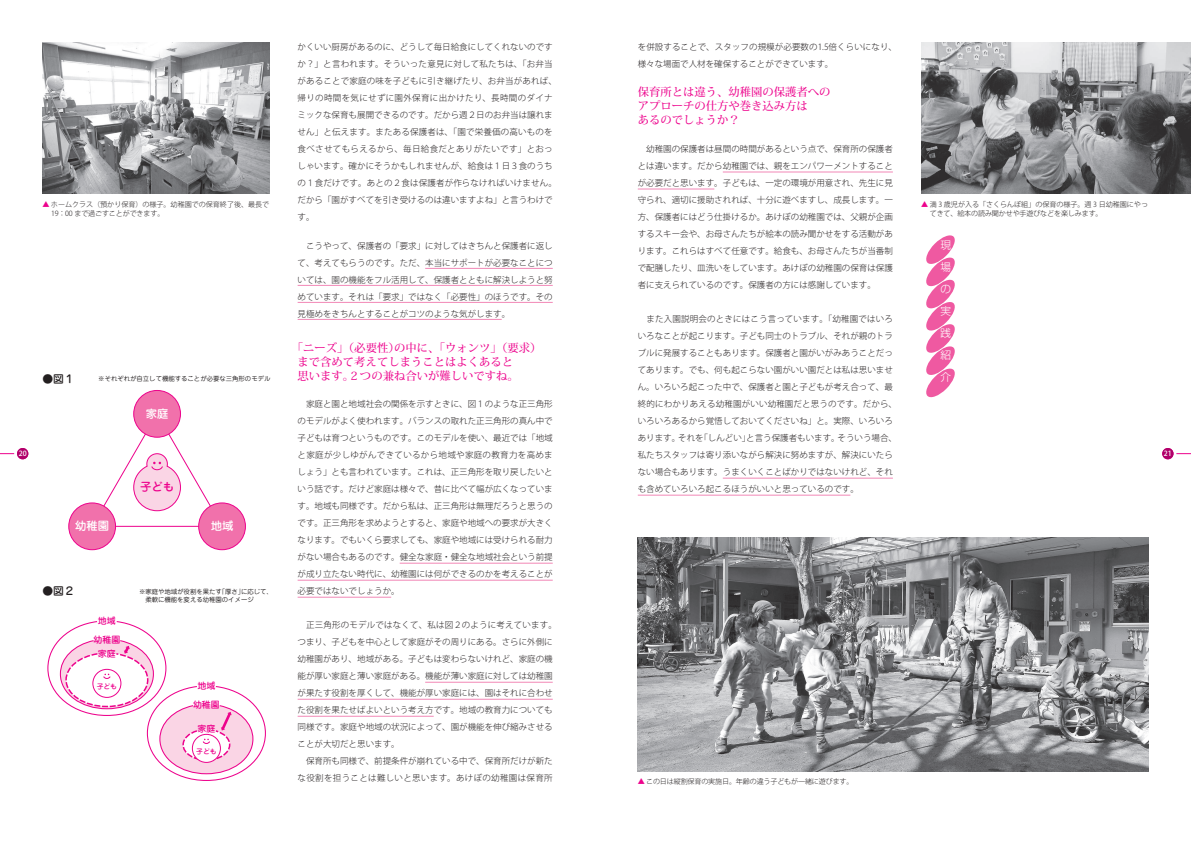
<style>
.page{position:relative;width:1191px;height:842px;background:#fff}
.page>*{position:absolute;margin:0;border:0;box-sizing:border-box;transform-origin:0 0}
.t1{font:11.3px/14.2px "Koz Min Pro Medium 90 pv RKSJ H";color:#ed028c}
.t2{font:11.3px "Jun 34 Pro Medium 90 pv RKSJ H";color:#fff}
.t3{font:11.3px "Jun 34 Pro Medium 90 pv RKSJ H";color:#ed028c}
.t4{font:10.8px "Jun 34 Pro Medium 90 pv RKSJ H";color:#231f20}
.t5{font:10.6px/22px "Shin Go Pro Light 90 pv RKSJ H";color:#fff;text-align:justify}
.t6{font:8.9px "Jun 34 Pro Medium 90 pv RKSJ H";color:#ed028c}
.t7{font:8.5px/17px "Koz Go Pro Light 90 pv RKSJ H";color:#231f20;text-align:justify}
.t8{font:8.5px/17px "Koz Go Pro Light 90 pv RKSJ H";letter-spacing:.02em;color:#231f20}
.t9{font:7.1px/9.2px "Koz Go Pro Light 90 pv RKSJ H";letter-spacing:-.025em;color:#231f20}
.t10{font:7.1px/9.2px "Koz Go Pro Light 90 pv RKSJ H";letter-spacing:-.005em;color:#231f20}
.t11{font:7.1px "Koz Go Std Medium 90 pv RKSJ H";color:#fff}
.t12{font:6.8px "Jun 34 Pro Medium 90 pv RKSJ H";color:#ed028c}
.t13{font:6.4px/8px "Jun 201 Pro Regular 90 pv RKSJ H";color:#231f20}
.s1{color:#ed028c}
</style>
<div class="page">
<div style="left:17px;top:448px;width:11px;height:11px;background:#b0016a;border-radius:50%"></div>
<svg style="left:0;top:453px;width:14px;height:1px"></svg>
<hr style="left:425px;top:268px;width:128px;height:1px;background:#f287b6">
<hr style="left:298px;top:285px;width:255px;height:1px;background:#f287b6">
<hr style="left:298px;top:302px;width:255px;height:1px;background:#f287b6">
<hr style="left:298px;top:319px;width:204px;height:1px;background:#f287b6">
<hr style="left:400px;top:563px;width:153px;height:1px;background:#f287b6">
<hr style="left:298px;top:580px;width:255px;height:1px;background:#f287b6">
<hr style="left:298px;top:597px;width:93px;height:1px;background:#f287b6">
<hr style="left:425px;top:682px;width:128px;height:1px;background:#f287b6">
<hr style="left:298px;top:699px;width:255px;height:1px;background:#f287b6">
<hr style="left:298px;top:716px;width:136px;height:1px;background:#f287b6">
<div style="left:134px;top:390px;width:46px;height:47px;background:#f171ab;border-radius:50%"></div>
<div style="left:133px;top:390px;width:48px;height:47px;border:1px solid #ed028c;border-radius:50%"></div>
<div style="left:69px;top:503px;width:47px;height:47px;background:#f171ab;border-radius:50%"></div>
<div style="left:69px;top:503px;width:47px;height:47px;border:1px solid #ed028c;border-radius:50%"></div>
<div style="left:199px;top:503px;width:46px;height:47px;background:#f171ab;border-radius:50%"></div>
<div style="left:198px;top:503px;width:48px;height:47px;border:1px solid #ed028c;border-radius:50%"></div>
<svg style="left:91px;top:412px;width:133px;height:116px"></svg>
<svg style="left:47px;top:621px;width:219px;height:160px"></svg>
<img style="left:43px;top:43px;width:227px;height:151px">
<div style="left:1162px;top:448px;width:12px;height:11px;background:#b0016a;border-radius:50%"></div>
<svg style="left:1176px;top:453px;width:15px;height:1px"></svg>
<hr style="left:723px;top:172px;width:170px;height:1px;background:#f287b6">
<hr style="left:638px;top:189px;width:76px;height:1px;background:#f287b6">
<hr style="left:723px;top:478px;width:170px;height:1px;background:#f287b6">
<hr style="left:638px;top:495px;width:212px;height:1px;background:#f287b6">
<svg style="left:926px;top:235px;width:29px;height:163px"></svg>
<img style="left:921px;top:43px;width:270px;height:151px">
<img style="left:638px;top:538px;width:510px;height:234px">
<p class="t11" style="left:19px;top:451px;width:9px">20</p>
<p class="t10" style="left:51px;top:201px;width:220px;text-indent:-9px"><span class="s1">▲</span> ホームクラス（預かり保育）の様子。幼稚園での保育終了後、最長で<br>19：00 まで過ごすことができます。</p>
<p class="t8" style="left:298px;top:40px;width:261px">かくいい厨房があるのに、どうして毎日給食にしてくれないのですか？」と言われます。そういった意見に対して私たちは、「お弁当があることで家庭の味を子どもに引き継げたり、お弁当があれば、帰りの時間を気にせずに園外保育に出かけたり、長時間のダイナミックな保育も展開できるのです。だから週２日のお弁当は譲れません」と伝えます。またある保護者は、「園で栄養価の高いものを食べさせてもらえるから、毎日給食だとありがたいです」とおっしゃいます。確かにそうかもしれませんが、給食は１日３食のうちの１食だけです。あとの２食は保護者が作らなければいけません。だから「園がすべてを引き受けるのは違いますよね」と言うわけです。</p>
<p class="t7" style="left:298px;top:238px;width:257px">　こうやって、保護者の「要求」に対してはきちんと保護者に返して、考えてもらうのです。ただ、本当にサポートが必要なことについては、園の機能をフル活用して、保護者とともに解決しようと努めています。それは「要求」ではなく「必要性」のほうです。その見極めをきちんとすることがコツのような気がします。</p>
<h1 class="t1" style="left:298px;top:342px;width:245px;text-indent:-6px">「ニーズ」（必要性）の中に、「ウォンツ」（要求）まで含めて考えてしまうことはよくあると</h1>
<p class="t4" style="left:43px;top:375px;width:34px">●図１</p>
<h1 class="t1" style="left:298px;top:371px;width:223px">思います。２つの兼ね合いが難しいですね。</h1>
<p class="t13" style="left:98px;top:376px;width:174px">※それぞれが自立して機能することが必要な三角形のモデル</p>
<h1 class="t2" style="left:146px;top:409px;width:24px">家庭</h1>
<h1 class="t3" style="left:140px;top:483px;width:36px">子ども</h1>
<h1 class="t2" style="left:75px;top:522px;width:36px">幼稚園</h1>
<h1 class="t2" style="left:211px;top:522px;width:24px">地域</h1>
<p class="t4" style="left:43px;top:587px;width:34px">●図２</p>
<p class="t6" style="left:98px;top:618px;width:19px">地域</p>
<p class="t6" style="left:94px;top:636px;width:28px">幼稚園</p>
<p class="t6" style="left:98px;top:651px;width:19px">家庭</p>
<p class="t12" style="left:97px;top:684px;width:22px">子ども</p>
<p class="t13" style="left:139px;top:588px;width:135px">※家庭や地域が役割を果たす「厚さ」に応じて、　柔軟に機能を変える幼稚園のイメージ　　</p>
<p class="t6" style="left:197px;top:683px;width:19px">地域</p>
<p class="t6" style="left:193px;top:701px;width:28px">幼稚園</p>
<p class="t6" style="left:197px;top:726px;width:19px">家庭</p>
<p class="t12" style="left:196px;top:749px;width:22px">子ども</p>
<p class="t7" style="left:298px;top:397px;width:257px">　家庭と園と地域社会の関係を示すときに、図１のような正三角形のモデルがよく使われます。バランスの取れた正三角形の真ん中で子どもは育つというものです。このモデルを使い、最近では「地域と家庭が少しゆがんできているから地域や家庭の教育力を高めましょう」とも言われています。これは、正三角形を取り戻したいという話です。だけど家庭は様々で、昔に比べて幅が広くなっています。地域も同様です。だから私は、正三角形は無理だろうと思うのです。正三角形を求めようとすると、家庭や地域への要求が大きくなります。でもいくら要求しても、家庭や地域には受けられる耐力がない場合もあるのです。健全な家庭・健全な地域社会という前提が成り立たない時代に、幼稚園には何ができるのかを考えることが必要ではないでしょうか。</p>
<p class="t7" style="left:298px;top:618px;width:261px;text-align:left">　正三角形のモデルではなくて、私は図２のように考えています。つまり、子どもを中心として家庭がその周りにある。さらに外側に幼稚園があり、地域がある。子どもは変わらないけれど、家庭の機能が厚い家庭と薄い家庭がある。機能が薄い家庭に対しては幼稚園が果たす役割を厚くして、機能が厚い家庭には、園はそれに合わせた役割を果たせばよいという考え方です。地域の教育力についても同様です。家庭や地域の状況によって、園が機能を伸び縮みさせることが大切だと思います。<br>　保育所も同様で、前提条件が崩れている中で、保育所だけが新たな役割を担うことは難しいと思います。あけぼの幼稚園は保育所</p>
<p class="t7" style="left:638px;top:40px;width:261px">を併設することで、スタッフの規模が必要数の1.5倍くらいになり、様々な場面で人材を確保することができています。</p>
<h1 class="t1" style="left:638px;top:86px;width:194px">保育所とは違う、幼稚園の保護者へのアプローチの仕方や巻き込み方は<br>あるのでしょうか？</h1>
<p class="t7" style="left:638px;top:142px;width:257px">　幼稚園の保護者は昼間の時間があるという点で、保育所の保護者とは違います。だから幼稚園では、親をエンパワーメントすることが必要だと思います。子どもは、一定の環境が用意され、先生に見守られ、適切に援助されれば、十分に遊べますし、成長します。一方、保護者にはどう仕掛けるか。あけぼの幼稚園では、父親が企画するスキー会や、お母さんたちが絵本の読み聞かせをする活動があります。これらはすべて任意です。給食も、お母さんたちが当番制で配膳したり、皿洗いをしています。あけぼの幼稚園の保育は保護者に支えられているのです。保護者の方には感謝しています。</p>
<p class="t7" style="left:638px;top:312px;width:261px;text-align:left">　また入園説明会のときにはこう言っています。「幼稚園ではいろいろなことが起こります。子ども同士のトラブル、それが親のトラブルに発展することもあります。保護者と園がいがみあうことだってあります。でも、何も起こらない園がいい園だとは私は思いません。いろいろ起こった中で、保護者と園と子どもが考え合って、最終的にわかりあえる幼稚園がいい幼稚園だと思うのです。だから、いろいろあるから覚悟しておいてくださいね」と。実際、いろいろあります。それを「しんどい」と言う保護者もいます。そういう場合、私たちスタッフは寄り添いながら解決に努めますが、解決にいたらない場合もあります。うまくいくことばかりではないけれど、それも含めていろいろ起こるほうがいいと思っているのです。</p>
<p class="t9" style="left:930px;top:201px;width:220px;text-indent:-9px"><span class="s1">▲</span> 満 3 歳児が入る「さくらんぼ組」の保育の様子。週 3 日幼稚園にやってきて、絵本の読み聞かせや手遊びなどを楽しみます。</p>
<p class="t5" style="left:940px;top:235px;width:12px">現場の実践紹介</p>
<p class="t11" style="left:1164px;top:451px;width:9px">21</p>
<p class="t9" style="left:638px;top:778px;width:217px"><span class="s1">▲</span> この日は縦割保育の実施日。年齢の違う子どもが一緒に遊びます。</p>
</div>
